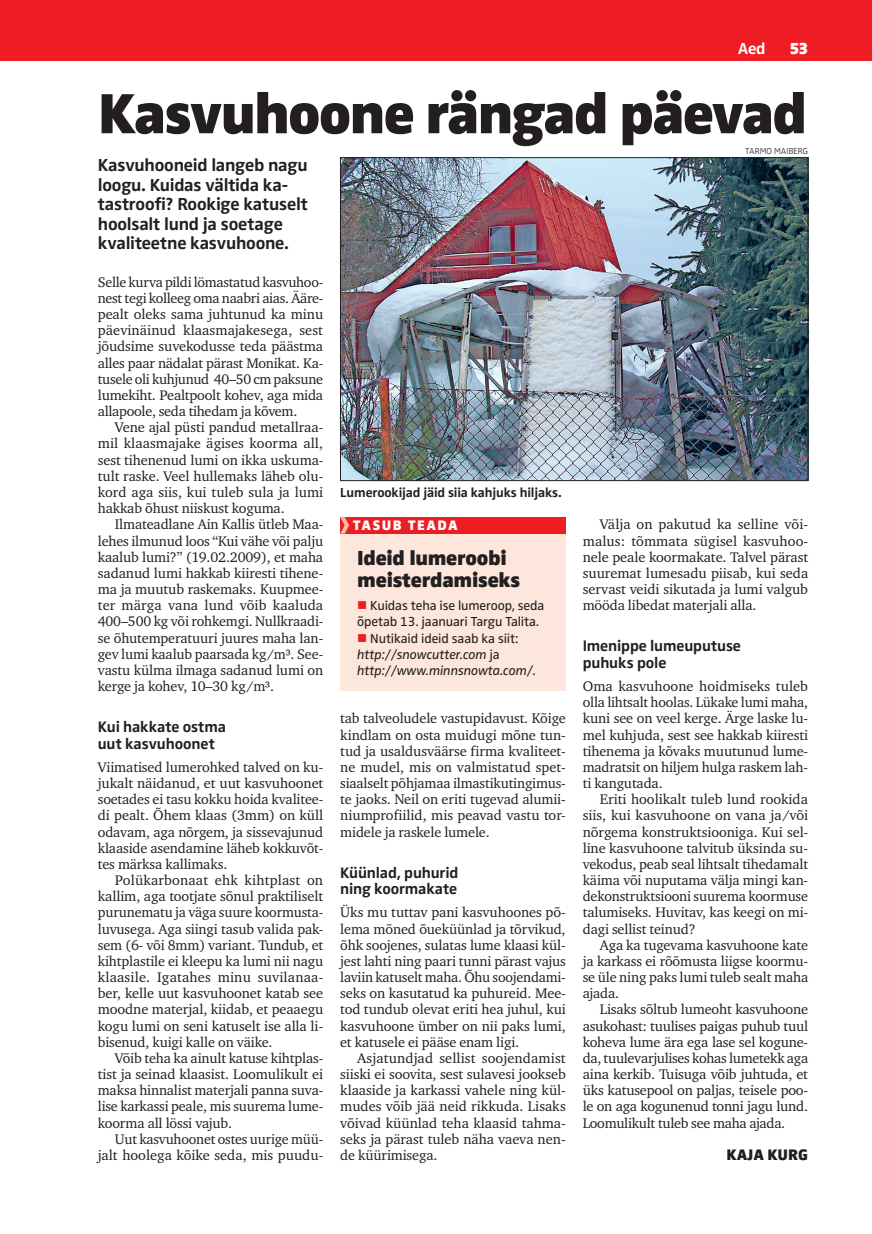
<style>
.page{position:relative;width:872px;height:1234px;background:#fff}
.page>*{position:absolute;margin:0;border:0;box-sizing:border-box;transform-origin:0 0}
.t1{font:900 58.5px "Zwo Pro";letter-spacing:-.03em;color:#231f20}
.t2{font:900 21px/21.9px "Zwo Pro";letter-spacing:-.015em;color:#231f20}
.t3{font:700 18px/19.5px "Zwo Pro";letter-spacing:-.015em;color:#231f20}
.t4{font:700 16.5px "Zwo Pro";color:#fff}
.t5{font:900 16.5px "Zwo Pro";color:#fff}
.t6{font:700 15.75px/16.5px "Zwo Pro";letter-spacing:-.01em;color:#231f20}
.t7{font:900 15.75px "Zwo Pro";color:#231f20}
.t8{font:14.25px/16.2px "Charter ITC";letter-spacing:-.01em;color:#231f20;text-align:justify}
.t9{font:900 14.25px "Zwo Pro";letter-spacing:.1em;color:#fff}
.t10{font:italic 13.5px/16.2px "Zwo Pro";letter-spacing:-.01em;color:#231f20}
.t11{font:13.5px/16.2px "Zwo Pro";letter-spacing:-.01em;color:#231f20}
.t12{font:700 13.5px "Zwo Pro";letter-spacing:-.01em;color:#231f20}
.t13{font:300 9px "Zwo Pro";color:#231f20}
.s1{color:#ee1d23}
.s2{font-style:normal}
</style>
<div class="page">
<div style="left:0;top:0;width:872px;height:60px;background:#ee1d23"></div>
<img style="left:342px;top:159px;width:464px;height:319px">
<div style="left:340px;top:157px;width:468px;height:323px;border:1px solid #231f20"></div>
<div style="left:340px;top:529px;width:226px;height:162px;background:#fde7dc"></div>
<div style="left:340px;top:517px;width:226px;height:16px;background:#ee1d23"></div>
<svg style="left:340px;top:517px;width:9px;height:16px"></svg>
<p class="t4" style="left:738px;top:39px;width:29px">Aed</p>
<p class="t5" style="left:790px;top:39px;width:20px">53</p>
<h1 class="t1" style="left:98px;top:78px;width:711px">Kasvuhoone rängad päevad</h1>
<p class="t13" style="left:745px;top:145px;width:64px">TARMO MAIBERG</p>
<p class="t3" style="left:98px;top:156px;width:212px">Kasvuhooneid langeb nagu loogu. Kuidas vältida ka&shy;tastroofi? Rookige katuselt hoolsalt lund ja soetage kvaliteetne kasvuhoone.</p>
<p class="t8" style="left:98px;top:274px;width:227px">Selle kurva pildi lömastatud kasvuhoo&shy;nest tegi kolleeg oma naabri aias. Ääre&shy;pealt oleks sama juhtunud ka minu päevinäinud klaasmajakesega, sest jõudsime suvekodusse teda päästma alles paar nädalat pärast Monikat. Ka&shy;tusele oli kuhjunud 40–50 cm paksune lumekiht. Pealtpoolt kohev, aga mida allapoole, seda tihedam ja kõvem.</p>
<p class="t8" style="left:98px;top:419px;width:227px;text-indent:17px">Vene ajal püsti pandud metallraa&shy;mil klaasmajake ägises koorma all, sest tihenenud lumi on ikka uskuma&shy;tult raske. Veel hullemaks läheb olu&shy;kord aga siis, kui tuleb sula ja lumi hakkab õhust niiskust koguma.</p>
<p class="t8" style="left:98px;top:516px;width:227px;text-indent:17px">Ilmateadlane Ain Kallis ütleb Maa&shy;lehes ilmunud loos “Kui vähe või palju kaalub lumi?” (19.02.2009), et maha sadanud lumi hakkab kiiresti tihene&shy;ma ja muutub raskemaks. Kuupmee&shy;ter märga vana lund võib kaaluda 400–500 kg või rohkemgi. Nullkraadi&shy;se õhutemperatuuri juures maha lan&shy;gev lumi kaalub paarsada kg/m³. See&shy;vastu külma ilmaga sadanud lumi on kerge ja kohev, 10–30 kg/m³.</p>
<p class="t6" style="left:98px;top:719px;width:130px">Kui hakkate ostma uut kasvuhoonet</p>
<p class="t8" style="left:98px;top:758px;width:227px">Viimatised lumerohked talved on ku&shy;jukalt näidanud, et uut kasvuhoonet soetades ei tasu kokku hoida kvalitee&shy;di pealt. Õhem klaas (3mm) on küll odavam, aga nõrgem, ja sissevajunud klaaside asendamine läheb kokkuvõt&shy;tes märksa kallimaks.</p>
<p class="t8" style="left:98px;top:871px;width:227px;text-indent:17px">Polükarbonaat ehk kihtplast on kallim, aga tootjate sõnul praktiliselt purunematu ja väga suure koormusta&shy;luvusega. Aga siingi tasub valida pak&shy;sem (6- või 8mm) variant. Tundub, et kihtplastile ei kleepu ka lumi nii nagu klaasile. Igatahes minu suvilanaa&shy;ber, kelle uut kasvuhoonet katab see moodne materjal, kiidab, et peaaegu kogu lumi on seni katuselt ise alla li&shy;bisenud, kuigi kalle on väike.</p>
<p class="t8" style="left:98px;top:1049px;width:227px;text-indent:17px">Võib teha ka ainult katuse kihtplas&shy;tist ja seinad klaasist. Loomulikult ei maksa hinnalist materjali panna suva&shy;lise karkassi peale, mis suurema lume&shy;koorma all lössi vajub.</p>
<p class="t8" style="left:98px;top:1130px;width:227px;text-align:right">Uut kasvuhoonet ostes uurige müü&shy;jalt hoolega kõike seda, mis puudu-</p>
<p class="t12" style="left:340px;top:484px;width:223px">Lumerookijad jäid siia kahjuks hiljaks.</p>
<p class="t9" style="left:353px;top:516px;width:106px">TASUB TEADA</p>
<h2 class="t2" style="left:357px;top:547px;width:165px">Ideid lumeroobi meisterdamiseks</h2>
<p class="t11" style="left:357px;top:597px;width:189px"><span class="s1">■</span> Kuidas teha ise lumeroop, seda õpetab 13. jaanuari Targu Talita.</p>
<p class="t10" style="left:357px;top:630px;width:180px"><span class="s1">■</span> <span class="s2">Nutikaid ideid saab ka siit: </span>http://snowcutter.com <span class="s2">ja </span>http://www.minnsnowta.com/.</p>
<p class="t8" style="left:340px;top:710px;width:227px">tab talveoludele vastupidavust. Kõige kindlam on osta muidugi mõne tun&shy;tud ja usaldusväärse firma kvaliteet&shy;ne mudel, mis on valmistatud spet&shy;siaalselt põhjamaa ilmastikutingimus&shy;te jaoks. Neil on eriti tugevad alumii&shy;niumprofiilid, mis peavad vastu tor&shy;midele ja raskele lumele.</p>
<p class="t6" style="left:340px;top:864px;width:120px">Küünlad, puhurid ning koormakate</p>
<p class="t8" style="left:340px;top:904px;width:227px">Üks mu tuttav pani kasvuhoones põ&shy;lema mõned õueküünlad ja tõrvikud, õhk soojenes, sulatas lume klaasi kül&shy;jest lahti ning paari tunni pärast vajus laviin katuselt maha. Õhu soojendami&shy;seks on kasutatud ka puhureid. Mee&shy;tod tundub olevat eriti hea juhul, kui kasvuhoone ümber on nii paks lumi, et katusele ei pääse enam ligi.</p>
<p class="t8" style="left:340px;top:1049px;width:227px;text-indent:17px">Asjatundjad sellist soojendamist siiski ei soovita, sest sulavesi jookseb klaaside ja karkassi vahele ning kül&shy;mudes võib jää neid rikkuda. Lisaks võivad küünlad teha klaasid tahma&shy;seks ja pärast tuleb näha vaeva nen&shy;de küürimisega.</p>
<p class="t8" style="left:583px;top:516px;width:227px;text-indent:17px">Välja on pakutud ka selline või&shy;malus: tõmmata sügisel kasvuhoo&shy;nele peale koormakate. Talvel pärast suuremat lumesadu piisab, kui seda servast veidi sikutada ja lumi valgub mööda libedat materjali alla.</p>
<p class="t6" style="left:583px;top:638px;width:160px">Imenippe lumeuputuse puhuks pole</p>
<p class="t8" style="left:583px;top:678px;width:227px">Oma kasvuhoone hoidmiseks tuleb olla lihtsalt hoolas. Lükake lumi maha, kuni see on veel kerge. Ärge laske lu&shy;mel kuhjuda, sest see hakkab kiiresti tihenema ja kõvaks muutunud lume&shy;madratsit on hiljem hulga raskem lah&shy;ti kangutada.</p>
<p class="t8" style="left:583px;top:791px;width:227px;text-indent:17px">Eriti hoolikalt tuleb lund rookida siis, kui kasvuhoone on vana ja/või nõrgema konstruktsiooniga. Kui sel&shy;line kasvuhoone talvitub üksinda su&shy;vekodus, peab seal lihtsalt tihedamalt käima või nuputama välja mingi kan&shy;dekonstruktsiooni suurema koormuse talumiseks. Huvitav, kas keegi on mi&shy;dagi sellist teinud?</p>
<p class="t8" style="left:583px;top:936px;width:227px;text-indent:17px">Aga ka tugevama kasvuhoone kate ja karkass ei rõõmusta liigse koormu&shy;se üle ning paks lumi tuleb sealt maha ajada.</p>
<p class="t8" style="left:583px;top:1001px;width:227px;text-indent:17px">Lisaks sõltub lumeoht kasvuhoone asukohast: tuulises paigas puhub tuul koheva lume ära ega lase sel kogune&shy;da, tuulevarjulises kohas lumetekk aga aina kerkib. Tuisuga võib juhtuda, et üks katusepool on paljas, teisele poo&shy;le on aga kogunenud tonni jagu lund.<br>Loomulikult tuleb see maha ajada.</p>
<p class="t7" style="left:726px;top:1144px;width:83px">KAJA KURG</p>
</div>
